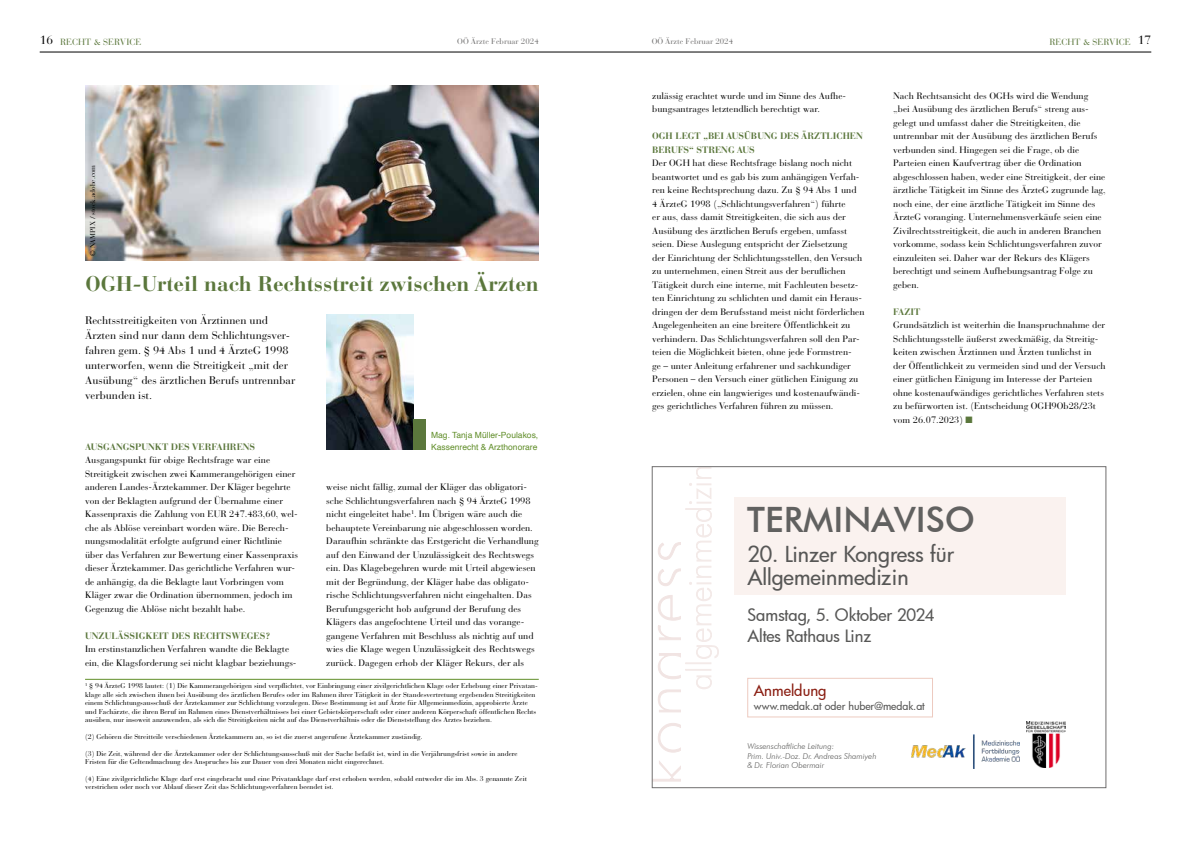
<style>
.page{position:relative;width:1191px;height:842px;background:#fff}
.page>*{position:absolute;margin:0;border:0;box-sizing:border-box;transform-origin:0 0}
.t1{font:500 35px "Futura BT";color:#616160}
.t2{font:500 21.5px/23.7px "Futura";color:#575756}
.t3{font:700 21.1px "Bauer Bodoni Std";color:#5b773c}
.t4{font:500 16.6px/20.5px "Futura";letter-spacing:-.005em;color:#575756}
.t5{font:500 15.1px "Futura";color:#8a1e12}
.t6{font:11px/15px "Bauer Bodoni Std";color:#000}
.t7{font:500 10.8px "Futura";color:#575756}
.t8{font:9.3px/13.5px "Bauer Bodoni Std";color:#000}
.t9{font:700 9.3px/13.5px "Bauer Bodoni Std";color:#5b773c}
.t10{font:9px "Bauer Bodoni Std";color:#5b773c}
.t11{font:8.5px/12px "Helvetica";color:#618e2a}
.t12{font:italic 300 8.1px/9.7px "Futura BT";color:#575756}
.t13{font:8px "Bauer Bodoni Std";color:#706f6f}
.t14{font:7px/8.4px "Bauer Bodoni Std";color:#000}
.s1{font-size:12px;color:#000}
.s2{color:#5b773c}
</style>
<div class="page">
<hr style="left:40px;top:52px;width:1111px;height:1px;background:#000">
<img style="left:326px;top:315px;width:87px;height:135px">
<div style="left:413px;top:420px;width:12px;height:30px;background:#5b773c"></div>
<hr style="left:85px;top:679px;width:454px;height:1px;background:#618e2a">
<img style="left:85px;top:85px;width:454px;height:176px">
<svg style="left:658px;top:723px;width:23px;height:30px"></svg>
<div style="left:734px;top:497px;width:331px;height:98px;background:#faf2ef"></div>
<img style="left:911px;top:735px;width:108px;height:33px">
<img style="left:1026px;top:722px;width:39px;height:46px">
<svg style="left:658px;top:468px;width:61px;height:244px"></svg>
<svg style="left:652px;top:761px;width:29px;height:28px"></svg>
<div style="left:652px;top:466px;width:454px;height:322px;border:1px solid #706f6f"></div>
<p class="t10" style="left:40px;top:36px;width:103px"><span class="s1">16</span> RECHT &amp; SERVICE</p>
<p class="t13" style="left:457px;top:36px;width:83px">OÖ Ärzte Februar 2024</p>
<p class="t13" style="left:651px;top:36px;width:83px">OÖ Ärzte Februar 2024</p>
<p class="t10" style="left:1049px;top:36px;width:103px">RECHT &amp; SERVICE <span class="s1">17</span></p>
<p class="t14" style="left:89px;top:256px;width:92px;rotate:-90deg">© NAMPIX / stock.adobe.com</p>
<h3 class="t3" style="left:85px;top:271px;width:455px">OGH-Urteil nach Rechtsstreit zwischen Ärzten</h3>
<p class="t6" style="left:85px;top:313px;width:212px">Rechtsstreitigkeiten von Ärztinnen und Ärzten sind nur dann dem Schlichtungsver&shy;fahren gem. § 94 Abs 1 und 4 ÄrzteG 1998 unterworfen, wenn die Streitigkeit „mit der Ausübung“ des ärztlichen Berufs untrennbar verbunden ist.</p>
<p class="t9" style="left:85px;top:440px;width:172px">AUSGANGSPUNKT DES VERFAHRENS</p>
<p class="t8" style="left:85px;top:453px;width:214px">Ausgangspunkt für obige Rechtsfrage war eine Streitigkeit zwischen zwei Kammerangehörigen einer anderen Landes-Ärztekammer. Der Kläger begehrte von der Beklagten aufgrund der Übernahme einer Kassenpraxis die Zahlung von EUR 247.483,60, wel&shy;che als Ablöse vereinbart worden wäre. Die Berech&shy;nungsmodalität erfolgte aufgrund einer Richtlinie über das Verfahren zur Bewertung einer Kassenpraxis dieser Ärztekammer. Das gerichtliche Verfahren wur&shy;de anhängig, da die Beklagte laut Vorbringen vom Kläger zwar die Ordination übernommen, jedoch im Gegenzug die Ablöse nicht bezahlt habe.</p>
<p class="t9" style="left:85px;top:629px;width:187px">UNZULÄSSIGKEIT DES RECHTSWEGES?</p>
<p class="t8" style="left:85px;top:642px;width:213px">Im erstinstanzlichen Verfahren wandte die Beklagte ein, die Klagsforderung sei nicht klagbar beziehungs-</p>
<p class="t11" style="left:431px;top:429px;width:109px">Mag. Tanja Müller-Poulakos,<br>Kassenrecht &amp; Arzthonorare</p>
<p class="t8" style="left:326px;top:480px;width:214px">weise nicht fällig, zumal der Kläger das obligatori&shy;sche Schlichtungsverfahren nach § 94 ÄrzteG 1998 nicht eingeleitet habe<sup>1</sup>. Im Übrigen wäre auch die behauptete Vereinbarung nie abgeschlossen worden.<br>Daraufhin schränkte das Erstgericht die Verhandlung auf den Einwand der Unzulässigkeit des Rechtswegs ein. Das Klagebegehren wurde mit Urteil abgewiesen mit der Begründung, der Kläger habe das obligato&shy;rische Schlichtungsverfahren nicht eingehalten. Das Berufungsgericht hob aufgrund der Berufung des Klägers das angefochtene Urteil und das vorange&shy;gangene Verfahren mit Beschluss als nichtig auf und wies die Klage wegen Unzulässigkeit des Rechtswegs zurück. Dagegen erhob der Kläger Rekurs, der als</p>
<p class="t14" style="left:85px;top:682px;width:454px"><sup>1</sup> § 94 ÄrzteG 1998 lautet: (1) Die Kammerangehörigen sind verpflichtet, vor Einbringung einer zivilgerichtlichen Klage oder Erhebung einer Privatan&shy;klage alle sich zwischen ihnen bei Ausübung des ärztlichen Berufes oder im Rahmen ihrer Tätigkeit in der Standesvertretung ergebenden Streitigkeiten einem Schlichtungsausschuß der Ärztekammer zur Schlichtung vorzulegen. Diese Bestimmung ist auf Ärzte für Allgemeinmedizin, approbierte Ärzte und Fachärzte, die ihren Beruf im Rahmen eines Dienstverhältnisses bei einer Gebietskörperschaft oder einer anderen Körperschaft öffentlichen Rechts ausüben, nur insoweit anzuwenden, als sich die Streitigkeiten nicht auf das Dienstverhältnis oder die Dienststellung des Arztes beziehen.</p>
<p class="t14" style="left:85px;top:732px;width:339px">(2) Gehören die Streitteile verschiedenen Ärztekammern an, so ist die zuerst angerufene Ärztekammer zuständig.</p>
<p class="t14" style="left:85px;top:749px;width:434px">(3) Die Zeit, während der die Ärztekammer oder der Schlichtungsausschuß mit der Sache befaßt ist, wird in die Verjährungsfrist sowie in andere<br>Fristen für die Geltendmachung des Anspruches bis zur Dauer von drei Monaten nicht eingerechnet.</p>
<p class="t14" style="left:85px;top:774px;width:443px">(4) Eine zivilgerichtliche Klage darf erst eingebracht und eine Privatanklage darf erst erhoben werden, sobald entweder die im Abs. 3 genannte Zeit verstrichen oder noch vor Ablauf dieser Zeit das Schlichtungsverfahren beendet ist.</p>
<p class="t8" style="left:652px;top:89px;width:195px">zulässig erachtet wurde und im Sinne des Aufhe&shy;bungsantrages letztendlich berechtigt war.</p>
<p class="t9" style="left:652px;top:129px;width:212px">OGH LEGT „BEI AUSÜBUNG DES ÄRZTLICHEN<br>BERUFS“ STRENG AUS</p>
<p class="t8" style="left:652px;top:156px;width:214px">Der OGH hat diese Rechtsfrage bislang noch nicht beantwortet und es gab bis zum anhängigen Verfah&shy;ren keine Rechtsprechung dazu. Zu § 94 Abs 1 und<br>4 ÄrzteG 1998 („Schlichtungsverfahren“) führte<br>er aus, dass damit Streitigkeiten, die sich aus der Ausübung des ärztlichen Berufs ergeben, umfasst seien. Diese Auslegung entspricht der Zielsetzung<br>der Einrichtung der Schlichtungsstellen, den Versuch zu unternehmen, einen Streit aus der beruflichen Tätigkeit durch eine interne, mit Fachleuten besetz&shy;ten Einrichtung zu schlichten und damit ein Heraus&shy;dringen der dem Berufsstand meist nicht förderlichen Angelegenheiten an eine breitere Öffentlichkeit zu verhindern. Das Schlichtungsverfahren soll den Par&shy;teien die Möglichkeit bieten, ohne jede Formstren-<br>ge – unter Anleitung erfahrener und sachkundiger Personen – den Versuch einer gütlichen Einigung zu erzielen, ohne ein langwieriges und kostenaufwändi&shy;ges gerichtliches Verfahren führen zu müssen.</p>
<p class="t8" style="left:893px;top:89px;width:214px">Nach Rechtsansicht des OGHs wird die Wendung „bei Ausübung des ärztlichen Berufs“ streng aus&shy;gelegt und umfasst daher die Streitigkeiten, die untrennbar mit der Ausübung des ärztlichen Berufs verbunden sind. Hingegen sei die Frage, ob die Parteien einen Kaufvertrag über die Ordination abgeschlossen haben, weder eine Streitigkeit, der eine ärztliche Tätigkeit im Sinne des ÄrzteG zugrunde lag, noch eine, der eine ärztliche Tätigkeit im Sinne des ÄrzteG voranging. Unternehmensverkäufe seien eine Zivilrechtsstreitigkeit, die auch in anderen Branchen vorkomme, sodass kein Schlichtungsverfahren zuvor einzuleiten sei. Daher war der Rekurs des Klägers berechtigt und seinem Aufhebungsantrag Folge zu geben.</p>
<p class="t9" style="left:893px;top:305px;width:29px">FAZIT</p>
<p class="t8" style="left:893px;top:318px;width:214px">Grundsätzlich ist weiterhin die Inanspruchnahme der Schlichtungsstelle äußerst zweckmäßig, da Streitig&shy;keiten zwischen Ärztinnen und Ärzten tunlichst in der Öffentlichkeit zu vermeiden sind und der Versuch einer gütlichen Einigung im Interesse der Parteien ohne kostenaufwändiges gerichtliches Verfahren stets zu befürworten ist. (Entscheidung OGH9Ob28/23t vom 26.07.2023) <span class="s2">■</span></p>
<h1 class="t1" style="left:747px;top:498px;width:229px">TERMINAVISO</h1>
<h2 class="t2" style="left:747px;top:541px;width:209px">20. Linzer Kongress für<br>Allgemeinmedizin</h2>
<h3 class="t4" style="left:747px;top:604px;width:188px">Samstag, 5. Oktober 2024<br>Altes Rathaus Linz</h3>
<h3 class="t5" style="left:754px;top:680px;width:74px">Anmeldung</h3>
<p class="t7" style="left:754px;top:699px;width:172px">www.medak.at oder huber@medak.at</p>
<p class="t12" style="left:747px;top:741px;width:131px">Wissenschaftliche Leitung:<br>Prim. Univ.-Doz. Dr. Andreas Shamiyeh &amp; Dr. Florian Obermair</p>
</div>
